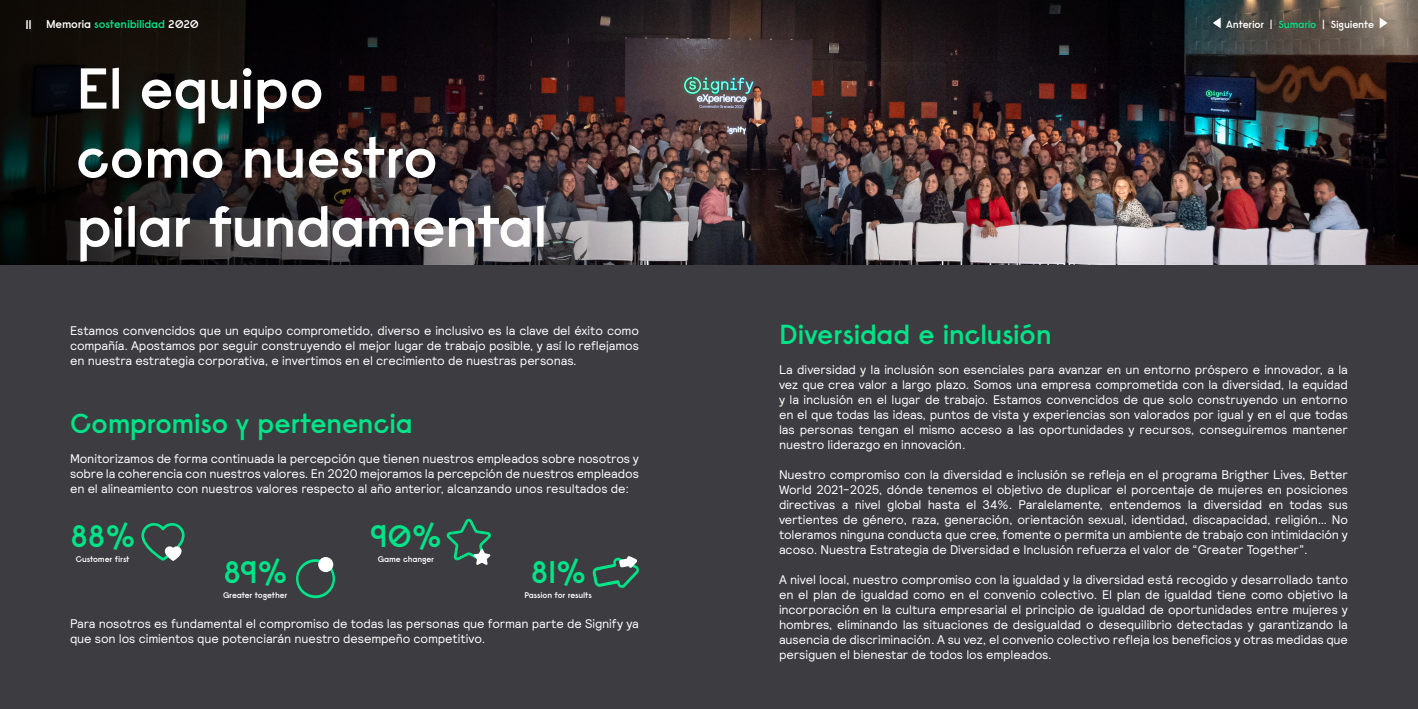
<style>
.page{position:relative;width:1418px;height:709px;background:#fff}
.page>*{position:absolute;margin:0;border:0;box-sizing:border-box;transform-origin:0 0}
.t1{font:600 57.5px/69px "Raisonne";letter-spacing:-.025em;color:#fff}
.t2{font:600 31px "Raisonne";letter-spacing:-.025em;color:#00e387}
.t3{font:600 27.5px "Raisonne";letter-spacing:-.02em;color:#00e387}
.t4{font:12.5px/15px "Relative";letter-spacing:-.01em;color:#fff;text-align:justify}
.t5{font:600 11.25px "Raisonne";letter-spacing:-.02em;color:#00e387}
.t6{font:600 10.38px "Raisonne";letter-spacing:-.02em;color:#fff}
.t7{font:600 8.25px "Raisonne";letter-spacing:-.015em;color:#fff}
.s1{font-size:12.5px;color:#fff}
.s2{color:#fff}
.s3{color:#00e387}
</style>
<div class="page">
<img style="left:661px;top:0;width:756px;height:266px">
<svg style="left:0;top:0;width:661px;height:266px;background:#251f20"></svg>
<div style="left:0;top:266px;width:1417px;height:443px;background:#3c3c41"></div>
<svg style="left:446px;top:518px;width:45px;height:47px"></svg>
<svg style="left:592px;top:556px;width:47px;height:32px"></svg>
<svg style="left:141px;top:523px;width:44px;height:38px"></svg>
<svg style="left:296px;top:559px;width:39px;height:39px"></svg>
<div style="left:318px;top:557px;width:15px;height:15px;background:#fff;border-radius:50%"></div>
<svg style="left:1379px;top:17px;width:8px;height:11px"></svg>
<svg style="left:1212px;top:17px;width:8px;height:11px"></svg>
<p class="t5" style="left:25px;top:17px;width:175px"><span class="s1">11</span> <span class="s2">Memoria</span> sostenibilidad <span class="s2">2020</span></p>
<p class="t6" style="left:1226px;top:17px;width:149px">Anterior | <span class="s3">Sumario</span> | Siguiente</p>
<h1 class="t1" style="left:76px;top:53px;width:473px">El equipo<br>como nuestro pilar fundamental</h1>
<p class="t4" style="left:70px;top:323px;width:570px">Estamos convencidos que un equipo comprometido, diverso e inclusivo es la clave del éxito como compañía. Apostamos por seguir construyendo el mejor lugar de trabajo posible, y así lo reflejamos en nuestra estrategia corporativa, e invertimos en el crecimiento de nuestras personas.</p>
<h3 class="t3" style="left:70px;top:405px;width:344px">Compromiso y pertenencia</h3>
<p class="t4" style="left:70px;top:450px;width:570px">Monitorizamos de forma continuada la percepción que tienen nuestros empleados sobre nosotros y sobre la coherencia con nuestros valores. En 2020 mejoramos la percepción de nuestros empleados en el alineamiento con nuestros valores respecto al año anterior, alcanzando unos resultados de:</p>
<h2 class="t2" style="left:70px;top:516px;width:67px">88%</h2>
<p class="t7" style="left:76px;top:554px;width:55px">Customer first</p>
<h2 class="t2" style="left:223px;top:552px;width:66px">89%</h2>
<p class="t7" style="left:223px;top:590px;width:66px">Greater together</p>
<h2 class="t2" style="left:370px;top:516px;width:73px">90%</h2>
<p class="t7" style="left:378px;top:554px;width:58px">Game changer</p>
<h2 class="t2" style="left:530px;top:552px;width:57px">81%</h2>
<p class="t7" style="left:524px;top:590px;width:69px">Passion for results</p>
<p class="t4" style="left:70px;top:615px;width:570px">Para nosotros es fundamental el compromiso de todas las personas que forman parte de Signify ya que son los cimientos que potenciarán nuestro desempeño competitivo.</p>
<h3 class="t3" style="left:779px;top:316px;width:274px">Diversidad e inclusión</h3>
<p class="t4" style="left:779px;top:361px;width:570px">La diversidad y la inclusión son esenciales para avanzar en un entorno próspero e innovador, a la vez que crea valor a largo plazo. Somos una empresa comprometida con la diversidad, la equidad y la inclusión en el lugar de trabajo. Estamos convencidos de que solo construyendo un entorno en el que todas las ideas, puntos de vista y experiencias son valorados por igual y en el que todas las personas tengan el mismo acceso a las oportunidades y recursos, conseguiremos mantener nuestro liderazgo en innovación.</p>
<p class="t4" style="left:779px;top:466px;width:570px">Nuestro compromiso con la diversidad e inclusión se refleja en el programa Brigther Lives, Better World 2021-2025, dónde tenemos el objetivo de duplicar el porcentaje de mujeres en posiciones directivas a nivel global hasta el 34%. Paralelamente, entendemos la diversidad en todas sus vertientes de género, raza, generación, orientación sexual, identidad, discapacidad, religión… No toleramos ninguna conducta que cree, fomente o permita un ambiente de trabajo con intimidación y acoso. Nuestra Estrategia de Diversidad e Inclusión refuerza el valor de “Greater Together”.</p>
<p class="t4" style="left:779px;top:571px;width:570px">A nivel local, nuestro compromiso con la igualdad y la diversidad está recogido y desarrollado tanto en el plan de igualdad como en el convenio colectivo. El plan de igualdad tiene como objetivo la incorporación en la cultura empresarial el principio de igualdad de oportunidades entre mujeres y hombres, eliminando las situaciones de desigualdad o desequilibrio detectadas y garantizando la ausencia de discriminación. A su vez, el convenio colectivo refleja los beneficios y otras medidas que persiguen el bienestar de todos los empleados.</p>
</div>
